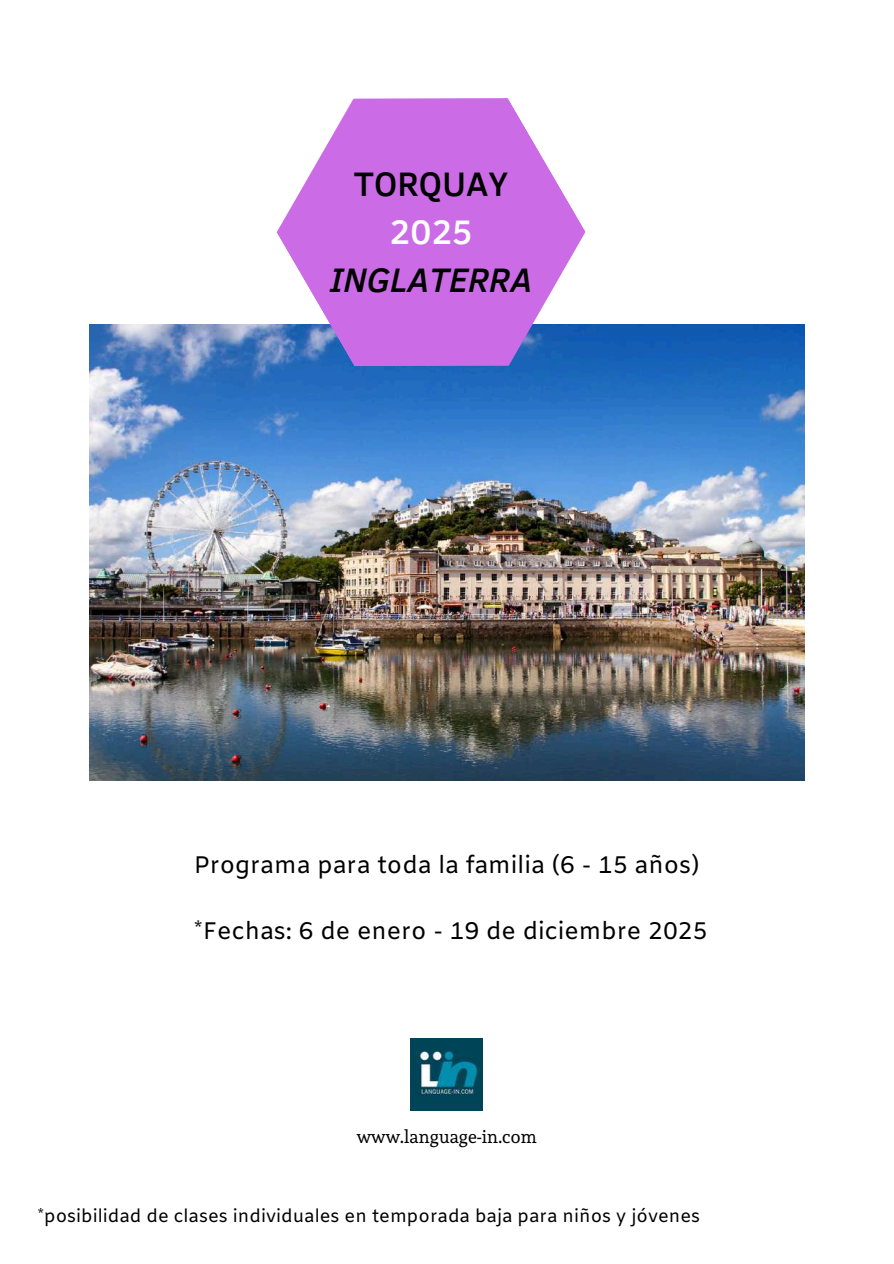
<style>
.page{position:relative;width:894px;height:1264px;background:#fff}
.page>*{position:absolute;margin:0;border:0;box-sizing:border-box;transform-origin:0 0}
.t1{font:italic 500 34.8px "Clear Sans";color:#000}
.t2{font:500 34.8px "Clear Sans";color:#000}
.t3{font:500 34.8px "Clear Sans";color:#fff}
.t4{font:24px "Amiko";color:#000}
.t5{font:18.15px "Andada";color:#000}
.t6{font:18px "Amiko";color:#000}
</style>
<div class="page">
<img style="left:410px;top:1038px;width:72px;height:72px">
<img style="left:89px;top:325px;width:715px;height:455px">
<svg style="left:276px;top:98px;width:309px;height:268px;fill:#cb6ce6"></svg>
<h1 class="t2" style="left:354px;top:159px;width:156px">TORQUAY</h1>
<h1 class="t3" style="left:389px;top:207px;width:84px">2025</h1>
<h1 class="t1" style="left:330px;top:255px;width:204px">INGLATERRA</h1>
<p class="t4" style="left:194px;top:851px;width:507px">Programa para toda la familia (6 - 15 años)</p>
<p class="t4" style="left:194px;top:916px;width:515px">*Fechas: 6 de enero - 19 de diciembre 2025</p>
<p class="t5" style="left:357px;top:1126px;width:181px">www.language-in.com</p>
<p class="t6" style="left:37px;top:1205px;width:664px">*posibilidad de clases individuales en temporada baja para niños y jóvenes</p>
</div>
